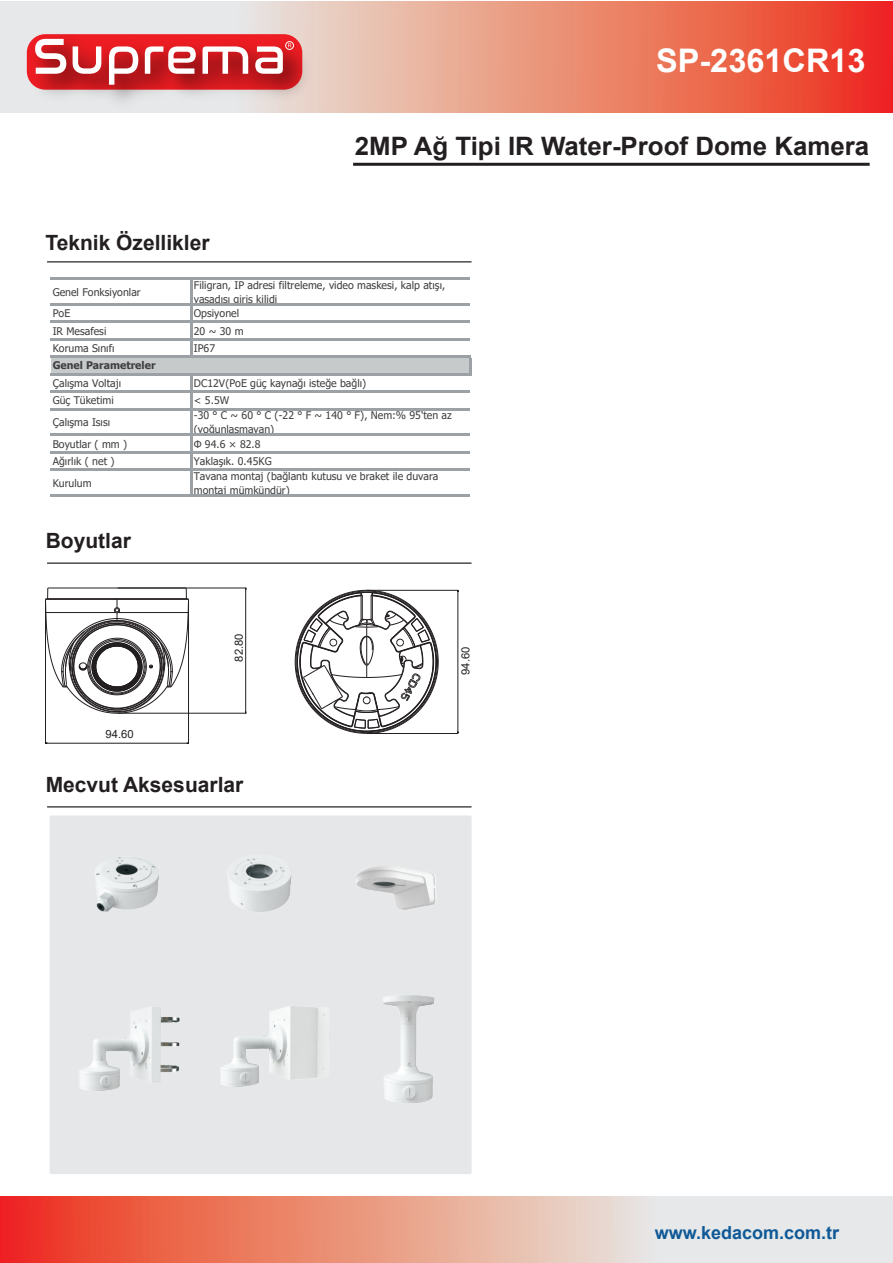
<style>
.page{position:relative;width:893px;height:1263px;background:#fff}
.page>*{position:absolute;margin:0;border:0;box-sizing:border-box;transform-origin:0 0}
.t1{font:700 32.55px "Arial";color:#fff}
.t2{font:700 25.35px "Arial";color:#231f20}
.t3{font:700 21px "Arial";color:#231f20}
.t4{font:700 18px "Arial";color:#0f5997}
.t5{font:11.25px "Arial";color:#231f20}
.t6{font:10.5px/13.8px "Tahoma";color:#3f3f40}
.t7{font:700 10.5px "Tahoma";letter-spacing:.005em;color:#3f3f40}
</style>
<div class="page">
<hr style="left:353px;top:163px;width:517px;height:3px;background:#231f20">
<svg style="left:0;top:1196px;width:893px;height:67px;background:#e9a596"></svg>
<svg style="left:0;top:1px;width:893px;height:111px;background:#ea907c"></svg>
<img style="left:23px;top:27px;width:293px;height:86px">
<svg style="left:35px;top:39px;width:31px;height:35px"></svg>
<svg style="left:73px;top:46px;width:28px;height:28px"></svg>
<svg style="left:109px;top:46px;width:29px;height:39px"></svg>
<svg style="left:145px;top:46px;width:51px;height:28px"></svg>
<svg style="left:203px;top:46px;width:45px;height:28px"></svg>
<div style="left:285px;top:41px;width:9px;height:9px;border:1px solid #fff;border-radius:50%"></div>
<svg style="left:255px;top:43px;width:37px;height:31px"></svg>
<hr style="left:47px;top:261px;width:424px;height:1px;background:#231f20">
<hr style="left:47px;top:562px;width:424px;height:2px;background:#231f20">
<hr style="left:47px;top:806px;width:424px;height:1px;background:#231f20">
<div style="left:51px;top:357px;width:419px;height:17px;background:#c6cacb"></div>
<hr style="left:190px;top:280px;width:3px;height:78px;background:#9ba1a4">
<hr style="left:190px;top:375px;width:3px;height:122px;background:#9ba1a4">
<svg style="left:469px;top:358px;width:2px;height:15px"></svg>
<hr style="left:51px;top:278px;width:419px;height:2px;background:#9ba1a4">
<hr style="left:51px;top:303px;width:419px;height:3px;background:#9ba1a4">
<hr style="left:51px;top:321px;width:419px;height:2px;background:#9ba1a4">
<hr style="left:51px;top:338px;width:419px;height:2px;background:#9ba1a4">
<hr style="left:51px;top:356px;width:420px;height:2px;background:#9ba1a4">
<hr style="left:51px;top:373px;width:420px;height:2px;background:#9ba1a4">
<hr style="left:51px;top:391px;width:419px;height:2px;background:#9ba1a4">
<hr style="left:51px;top:408px;width:419px;height:2px;background:#9ba1a4">
<hr style="left:51px;top:434px;width:419px;height:2px;background:#9ba1a4">
<hr style="left:51px;top:451px;width:419px;height:2px;background:#9ba1a4">
<hr style="left:51px;top:469px;width:419px;height:2px;background:#9ba1a4">
<hr style="left:51px;top:494px;width:419px;height:3px;background:#9ba1a4">
<hr style="left:118px;top:588px;width:128px;height:1px;background:#231f20">
<hr style="left:118px;top:713px;width:128px;height:1px;background:#231f20">
<hr style="left:245px;top:589px;width:1px;height:123px;background:#231f20">
<hr style="left:45px;top:600px;width:1px;height:144px;background:#231f20">
<hr style="left:188px;top:600px;width:1px;height:144px;background:#231f20">
<hr style="left:47px;top:743px;width:140px;height:1px;background:#231f20">
<svg style="left:45px;top:588px;width:144px;height:126px"></svg>
<hr style="left:458px;top:592px;width:1px;height:140px;background:#231f20">
<svg style="left:295px;top:590px;width:144px;height:144px"></svg>
<hr style="left:367px;top:590px;width:91px;height:1px;background:#231f20">
<hr style="left:367px;top:733px;width:91px;height:1px;background:#231f20">
<div style="left:50px;top:815px;width:422px;height:359px;background:#e6e7e9;border-radius:2px"></div>
<img style="left:383px;top:995px;width:51px;height:108px">
<img style="left:79px;top:1007px;width:101px;height:84px">
<img style="left:220px;top:1006px;width:104px;height:81px">
<img style="left:95px;top:857px;width:64px;height:55px">
<img style="left:227px;top:858px;width:65px;height:54px">
<img style="left:356px;top:866px;width:81px;height:44px">
<h1 class="t1" style="left:656px;top:37px;width:211px">SP-2361CR13</h1>
<h3 class="t3" style="left:45px;top:227px;width:166px">Teknik Özellikler</h3>
<h2 class="t2" style="left:355px;top:128px;width:516px">2MP Ağ Tipi IR Water-Proof Dome Kamera</h2>
<p class="t6" style="left:53px;top:285px;width:89px">Genel Fonksiyonlar</p>
<p class="t6" style="left:194px;top:279px;width:253px">Filigran, IP adresi filtreleme, video maskesi, kalp atışı, yasadışı giriş kilidi</p>
<p class="t6" style="left:53px;top:307px;width:19px">PoE</p>
<p class="t6" style="left:194px;top:307px;width:47px">Opsiyonel</p>
<p class="t6" style="left:53px;top:324px;width:55px">IR Mesafesi</p>
<p class="t6" style="left:194px;top:324px;width:51px">20 ~ 30 m</p>
<p class="t6" style="left:53px;top:342px;width:63px">Koruma Sınıfı</p>
<p class="t6" style="left:194px;top:342px;width:23px">IP67</p>
<p class="t6" style="left:53px;top:377px;width:70px">Çalışma Voltajı</p>
<p class="t6" style="left:194px;top:377px;width:174px">DC12V(PoE güç kaynağı isteğe bağlı)</p>
<p class="t6" style="left:53px;top:394px;width:63px">Güç Tüketimi</p>
<p class="t6" style="left:194px;top:394px;width:37px">&lt; 5.5W</p>
<p class="t6" style="left:53px;top:416px;width:59px">Çalışma Isısı</p>
<p class="t6" style="left:194px;top:409px;width:259px">-30 ° C ~ 60 ° C (-22 ° F ~ 140 ° F), Nem:% 95'ten az (yoğunlaşmayan)</p>
<p class="t6" style="left:53px;top:438px;width:76px">Boyutlar ( mm )</p>
<p class="t6" style="left:194px;top:438px;width:68px">Φ 94.6 × 82.8</p>
<p class="t6" style="left:53px;top:455px;width:63px">Ağırlık ( net )</p>
<p class="t6" style="left:194px;top:455px;width:79px">Yaklaşık. 0.45KG</p>
<p class="t6" style="left:53px;top:477px;width:40px">Kurulum</p>
<p class="t6" style="left:194px;top:470px;width:246px">Tavana montaj (bağlantı kutusu ve braket ile duvara montaj mümkündür)</p>
<p class="t7" style="left:53px;top:358px;width:104px">Genel Parametreler</p>
<h3 class="t3" style="left:46px;top:526px;width:87px">Boyutlar</h3>
<p class="t5" style="left:106px;top:726px;width:30px">94.60</p>
<p class="t5" style="left:231px;top:662px;width:30px;rotate:-90deg">82.80</p>
<h3 class="t3" style="left:46px;top:769px;width:199px">Mecvut Aksesuarlar</h3>
<p class="t5" style="left:458px;top:675px;width:30px;rotate:-90deg">94.60</p>
<h3 class="t4" style="left:655px;top:1219px;width:186px">www.kedacom.com.tr</h3>
</div>
